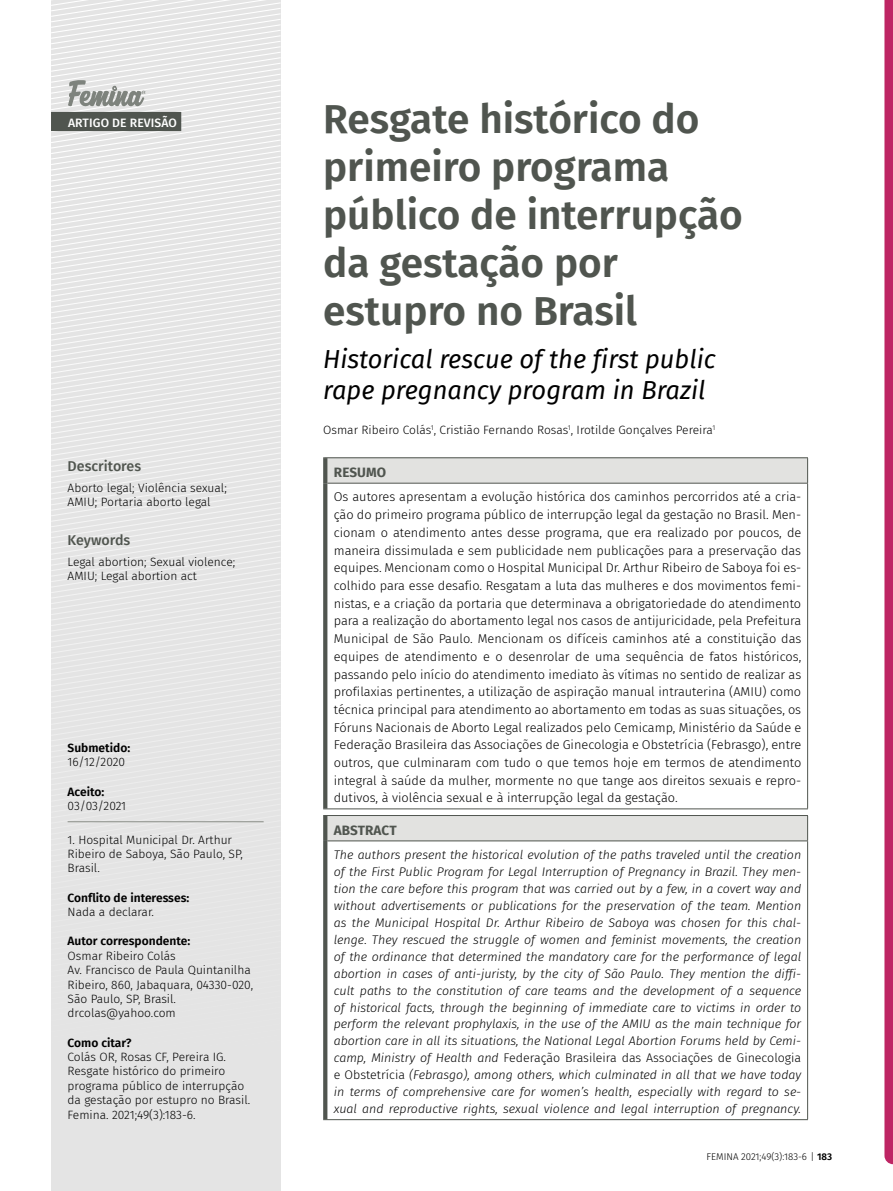
<style>
.page{position:relative;width:893px;height:1191px;background:#fff}
.page>*{position:absolute;margin:0;border:0;box-sizing:border-box;transform-origin:0 0}
.t1{font:600 40.5px/48px "Fira Sans";color:#50554f}
.t2{font:italic 25.5px/30.6px "Fira Sans";color:#000}
.t3{font:500 14.25px "Fira Sans";color:#50554f}
.t4{font:700 13.5px "Fira Sans";letter-spacing:.005em;color:#50554f}
.t5{font:300 12.75px/17.7px "Fira Sans";color:#000;text-align:justify}
.t6{font:italic 300 12.45px/17px "Fira Sans";color:#000;text-align:justify}
.t7{font:500 12.15px "Fira Sans";letter-spacing:.01em;color:#fff}
.t8{font:300 12px/14.4px "Fira Sans";color:#000}
.t9{font:600 12px "Fira Sans";color:#000}
.t10{font:300 9.75px "Fira Sans";color:#000}
.s1{font-style:normal}
.s2{font-weight:600}
</style>
<div class="page">
<svg style="left:51px;top:0;width:230px;height:1191px;background:#e6e6e6"></svg>
<svg style="left:884px;top:0;width:9px;height:1164px;background:#c1316c"></svg>
<div style="left:51px;top:112px;width:130px;height:19px;background:#50554f"></div>
<div style="left:325px;top:458px;width:483px;height:25px;background:#e2e2e0"></div>
<svg style="left:323px;top:458px;width:4px;height:25px"></svg>
<hr style="left:323px;top:457px;width:485px;height:1px;background:#50554f">
<svg style="left:807px;top:458px;width:1px;height:25px"></svg>
<svg style="left:323px;top:483px;width:4px;height:325px"></svg>
<hr style="left:327px;top:483px;width:481px;height:1px;background:#50554f">
<hr style="left:807px;top:483px;width:1px;height:325px;background:#50554f">
<hr style="left:323px;top:808px;width:485px;height:1px;background:#50554f">
<div style="left:325px;top:815px;width:483px;height:26px;background:#e2e2e0"></div>
<svg style="left:323px;top:816px;width:4px;height:25px"></svg>
<hr style="left:323px;top:815px;width:485px;height:1px;background:#50554f">
<svg style="left:807px;top:816px;width:1px;height:24px"></svg>
<svg style="left:323px;top:841px;width:4px;height:278px"></svg>
<hr style="left:327px;top:840px;width:481px;height:1px;background:#50554f">
<hr style="left:807px;top:841px;width:1px;height:278px;background:#50554f">
<hr style="left:323px;top:1119px;width:485px;height:1px;background:#50554f">
<hr style="left:68px;top:821px;width:196px;height:1px;background:#8f938d">
<p class="t7" style="left:68px;top:113px;width:110px">ARTIGO DE REVISÃO</p>
<p class="t3" style="left:68px;top:455px;width:75px">Descritores</p>
<p class="t8" style="left:68px;top:480px;width:161px">Aborto legal; Violência sexual;<br>AMIU; Portaria aborto legal</p>
<p class="t3" style="left:68px;top:528px;width:64px">Keywords</p>
<p class="t8" style="left:68px;top:554px;width:169px">Legal abortion; Sexual violence;<br>AMIU; Legal abortion act</p>
<p class="t9" style="left:68px;top:738px;width:64px">Submetido:</p>
<p class="t8" style="left:68px;top:755px;width:59px">16/12/2020</p>
<p class="t9" style="left:68px;top:781px;width:38px">Aceito:</p>
<p class="t8" style="left:68px;top:798px;width:60px">03/03/2021</p>
<p class="t8" style="left:68px;top:832px;width:177px">1. Hospital Municipal Dr. Arthur<br>Ribeiro de Saboya, São Paulo, SP,<br>Brasil.</p>
<p class="t9" style="left:68px;top:887px;width:123px">Conflito de interesses:</p>
<p class="t8" style="left:68px;top:904px;width:88px">Nada a declarar.</p>
<p class="t9" style="left:68px;top:931px;width:124px">Autor correspondente:</p>
<p class="t8" style="left:68px;top:948px;width:187px">Osmar Ribeiro Colás<br>Av. Francisco de Paula Quintanilha<br>Ribeiro, 860, Jabaquara, 04330-020,<br>São Paulo, SP, Brasil. drcolas@yahoo.com</p>
<p class="t9" style="left:68px;top:1032px;width:65px">Como citar?</p>
<p class="t8" style="left:68px;top:1049px;width:184px">Colás OR, Rosas CF, Pereira IG.<br>Resgate histórico do primeiro programa público de interrupção da gestação por estupro no Brasil.<br>Femina. 2021;49(3):183-6.</p>
<h1 class="t1" style="left:323px;top:92px;width:421px">Resgate histórico do primeiro programa público de interrupção da gestação por estupro no Brasil</h1>
<h2 class="t2" style="left:323px;top:343px;width:394px">Historical rescue of the first public rape pregnancy program in Brazil</h2>
<p class="t8" style="left:323px;top:423px;width:394px">Osmar Ribeiro Colás<sup>1</sup>, Cristião Fernando Rosas<sup>1</sup>, Irotilde Gonçalves Pereira<sup>1</sup></p>
<p class="t4" style="left:334px;top:461px;width:54px">RESUMO</p>
<p class="t5" style="left:334px;top:488px;width:469px">Os autores apresentam a evolução histórica dos caminhos percorridos até a cria&shy;ção do primeiro programa público de interrupção legal da gestação no Brasil. Men&shy;cionam o atendimento antes desse programa, que era realizado por poucos, de maneira dissimulada e sem publicidade nem publicações para a preservação das equipes. Mencionam como o Hospital Municipal Dr. Arthur Ribeiro de Saboya foi es&shy;colhido para esse desafio. Resgatam a luta das mulheres e dos movimentos femi&shy;nistas, e a criação da portaria que determinava a obrigatoriedade do atendimento para a realização do abortamento legal nos casos de antijuricidade, pela Prefeitura Municipal de São Paulo. Mencionam os difíceis caminhos até a constituição das equipes de atendimento e o desenrolar de uma sequência de fatos históricos, passando pelo início do atendimento imediato às vítimas no sentido de realizar as profilaxias pertinentes, a utilização de aspiração manual intrauterina (AMIU) como técnica principal para atendimento ao abortamento em todas as suas situações, os Fóruns Nacionais de Aborto Legal realizados pelo Cemicamp, Ministério da Saúde e Federação Brasileira das Associações de Ginecologia e Obstetrícia (Febrasgo), entre outros, que culminaram com tudo o que temos hoje em termos de atendimento integral à saúde da mulher, mormente no que tange aos direitos sexuais e repro&shy;dutivos, à violência sexual e à interrupção legal da gestação.</p>
<p class="t4" style="left:334px;top:818px;width:64px">ABSTRACT</p>
<p class="t6" style="left:334px;top:846px;width:469px">The authors present the historical evolution of the paths traveled until the creation of the First Public Program for Legal Interruption of Pregnancy in Brazil. They men&shy;tion the care before this program that was carried out by a few, in a covert way and without advertisements or publications for the preservation of the team. Mention as the Municipal Hospital Dr. Arthur Ribeiro de Saboya was chosen for this chal&shy;lenge. They rescued the struggle of women and feminist movements, the creation of the ordinance that determined the mandatory care for the performance of legal abortion in cases of anti-juristy, by the city of São Paulo. They mention the diffi&shy;cult paths to the constitution of care teams and the development of a sequence of historical facts, through the beginning of immediate care to victims in order to perform the relevant prophylaxis, in the use of the AMIU as the main technique for abortion care in all its situations, the National Legal Abortion Forums held by Cemi&shy;camp, Ministry of Health and <span class="s1">Federação Brasileira das Associações de Ginecologia e Obstetrícia</span> (Febrasgo), among others, which culminated in all that we have today in terms of comprehensive care for women’s health, especially with regard to se&shy;xual and reproductive rights, sexual violence and legal interruption of pregnancy.</p>
<p class="t10" style="left:706px;top:1149px;width:127px">FEMINA 2021;49(3):183-6 | <span class="s2">183</span></p>
</div>
